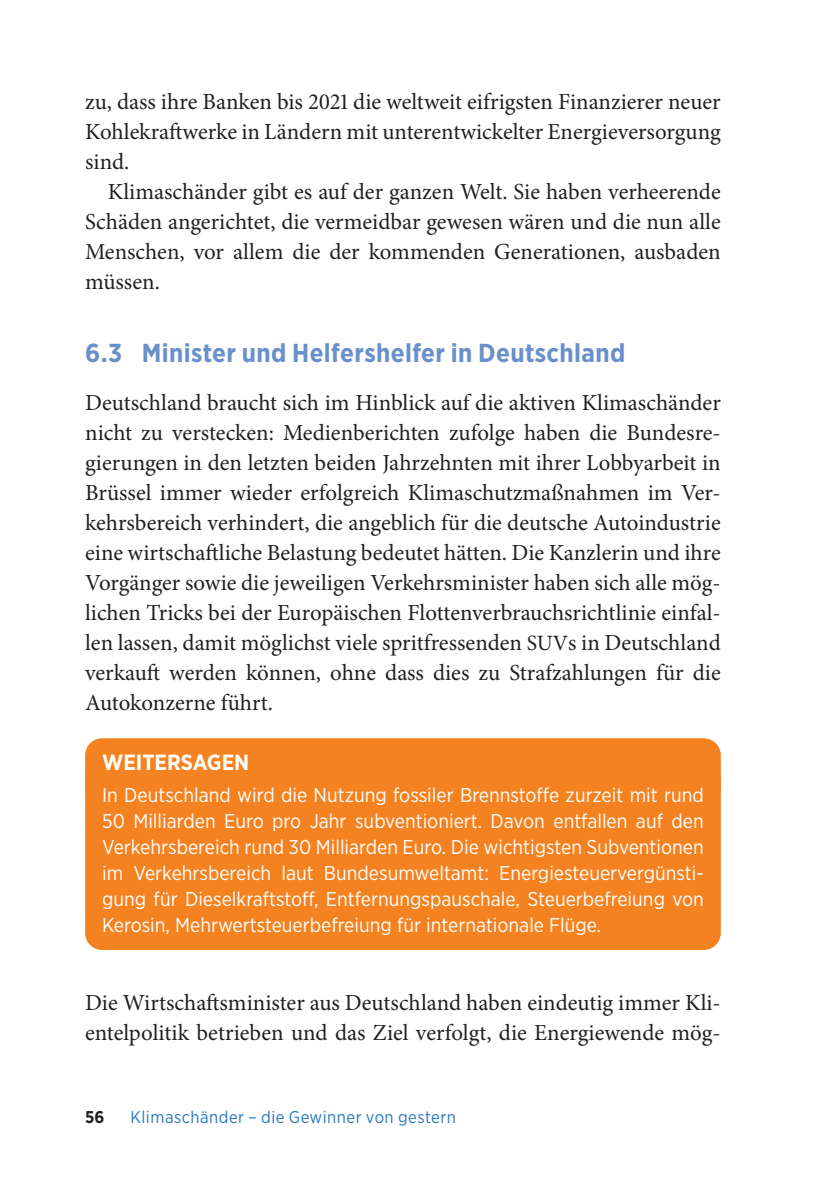
<style>
.page{position:relative;width:840px;height:1191px;background:#fff}
.page>*{position:absolute;margin:0;border:0;box-sizing:border-box;transform-origin:0 0}
.t1{font:700 26px "Gotham Narrow";letter-spacing:.015em;color:#6990ca}
.t2{font:23px/30px "Minion Pro";color:#231f20;text-align:justify}
.t3{font:700 22px "Gotham Narrow";color:#fff}
.t4{font:20px/26px "Gotham Narrow";color:#fff;text-align:justify}
.t5{font:17px "Gotham Narrow";letter-spacing:.03em;color:#2b79be}
.t6{font:700 17px "Gotham Narrow";color:#231f20}
.s1{font-size:21.8px}
</style>
<div class="page">
<div style="left:85px;top:738px;width:635px;height:36px;background:#f58220"></div>
<div style="left:85px;top:774px;width:635px;height:176px;background:#f58220"></div>
<p class="t2" style="left:85px;top:87px;width:636px">zu, dass ihre Banken bis 2021 die weltweit eifrigsten Finanzierer neuer Kohlekraftwerke in Ländern mit unterentwickelter Energieversorgung sind.</p>
<p class="t2" style="left:85px;top:177px;width:636px;text-indent:23px">Klimaschänder gibt es auf der ganzen Welt. Sie haben verheerende Schäden angerichtet, die vermeidbar gewesen wären und die nun alle Menschen, vor allem die der kommenden Generationen, ausbaden müssen.</p>
<p class="t1" style="left:85px;top:336px;width:541px">6.3 Minister und Helfershelfer in Deutschland</p>
<p class="t2" style="left:85px;top:387px;width:636px">Deutschland braucht sich im Hinblick auf die aktiven Klimaschänder nicht zu verstecken: Medienberichten zufolge haben die Bundesre&shy;gierungen in den letzten beiden Jahrzehnten mit ihrer Lobbyarbeit in Brüssel immer wieder erfolgreich Klimaschutzmaßnahmen im Ver&shy;kehrsbereich verhindert, die angeblich für die deutsche Autoindustrie eine wirtschaftliche Belastung bedeutet hätten. Die Kanzlerin und ihre Vorgänger sowie die jeweiligen Verkehrsminister haben sich alle mög&shy;lichen Tricks bei der Europäischen Flottenverbrauchsrichtlinie einfal&shy;len lassen, damit möglichst viele spritfressenden <span class="s1">SUV</span>s in Deutschland verkauft werden können, ohne dass dies zu Strafzahlungen für die Autokonzerne führt.</p>
<p class="t3" style="left:102px;top:748px;width:148px">WEITERSAGEN</p>
<p class="t4" style="left:102px;top:781px;width:603px">In Deutschland wird die Nutzung fossiler Brennstoffe zurzeit mit rund 50 Milliarden Euro pro Jahr subventioniert. Davon entfallen auf den Verkehrsbereich rund 30 Milliarden Euro. Die wichtigsten Subventionen im Verkehrsbereich laut Bundesumweltamt: Energiesteuervergünsti&shy;gung für Dieselkraftstoff, Entfernungspauschale, Steuerbefreiung von Kerosin, Mehrwertsteuerbefreiung für internationale Flüge.</p>
<p class="t2" style="left:85px;top:987px;width:636px">Die Wirtschaftsminister aus Deutschland haben eindeutig immer Kli&shy;entelpolitik betrieben und das Ziel verfolgt, die Energiewende mög-</p>
<p class="t6" style="left:85px;top:1106px;width:21px">56</p>
<p class="t5" style="left:130px;top:1106px;width:327px">Klimaschänder – die Gewinner von gestern</p>
</div>
